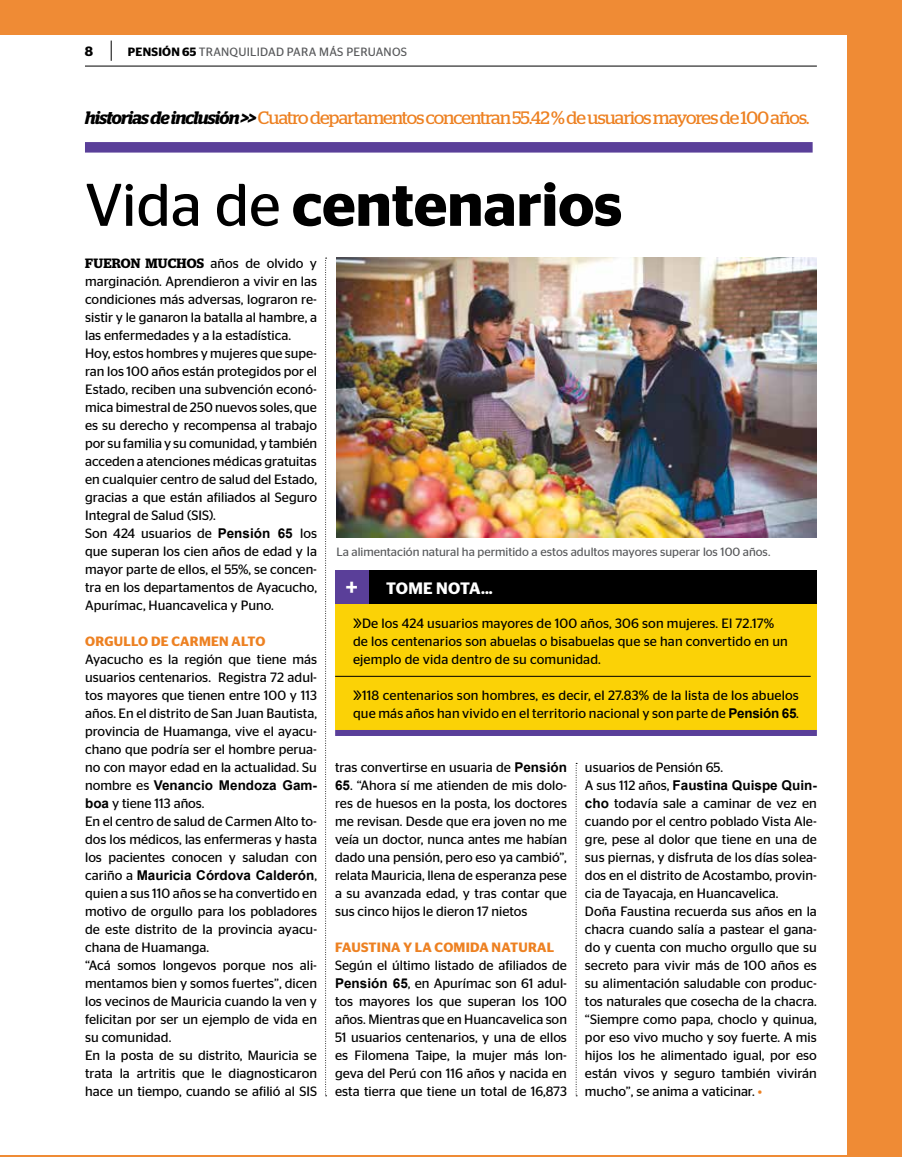
<style>
.page{position:relative;width:902px;height:1157px;background:#fff}
.page>*{position:absolute;margin:0;border:0;box-sizing:border-box;transform-origin:0 0}
.t1{font:600 60px "Stag Sans";color:#000}
.t2{font:500 22.5px "Stag Sans";color:#fff}
.t3{font:18px "Stag";letter-spacing:-.045em;color:#ed8122}
.t4{font:600 16.5px "Stag Sans";color:#fff}
.t5{font:13.5px/18px "Stag Sans";color:#000}
.t6{font:700 13.5px "Arial";color:#000}
.t7{font:600 13.5px "Stag Sans";letter-spacing:.02em;color:#ed8122}
.t8{font:600 13.5px "Stag Sans";color:#000}
.t9{font:12px "Stag Sans";color:#58595b}
.t10{font:12px "Stag Sans";letter-spacing:.02em;color:#58595b}
.s1{font-weight:600;color:#000}
.s2{font-weight:600;font-style:italic;color:#000}
.s3{font-weight:400}
.s4{font-family:"Stag";font-weight:600}
.s5{font-family:"Arial";font-weight:700}
.s6{font-family:"Stag Sans";font-weight:400}
.s7{color:#ed8122}
</style>
<div class="page">
<div style="left:0;top:0;width:901px;height:1157px;background:#ef8b35"></div>
<div style="left:0;top:35px;width:846px;height:1119px;background:#fff"></div>
<svg style="left:111px;top:41px;width:1px;height:20px"></svg>
<hr style="left:85px;top:66px;width:731px;height:1px;background:#000">
<svg style="left:325px;top:258px;width:1px;height:838px"></svg>
<svg style="left:575px;top:763px;width:2px;height:333px"></svg>
<img style="left:336px;top:258px;width:480px;height:280px">
<div style="left:335px;top:577px;width:481px;height:153px;background:#fbd206"></div>
<div style="left:337px;top:570px;width:479px;height:34px;background:#000"></div>
<div style="left:335px;top:570px;width:34px;height:34px;background:#5a3f99"></div>
<hr style="left:335px;top:676px;width:475px;height:1px;background:#000">
<div style="left:335px;top:730px;width:481px;height:6px;background:#5a3f99"></div>
<div style="left:85px;top:142px;width:727px;height:11px;background:#5a3f99"></div>
<p class="t8" style="left:85px;top:43px;width:10px">8</p>
<p class="t10" style="left:128px;top:45px;width:280px"><span class="s1">PENSIÓN 65</span> TRANQUILIDAD PARA MÁS PERUANOS</p>
<h3 class="t3" style="left:85px;top:107px;width:725px"><span class="s2">historias de inclusión &gt;&gt;</span>Cuatro departamentos concentran 55.42 % de usuarios mayores de 100 años.</h3>
<h1 class="t1" style="left:85px;top:170px;width:538px"><span class="s3">Vida de</span> centenarios</h1>
<p class="t5" style="left:85px;top:254px;width:233px"><span class="s4">FUERON MUCHOS</span> años de olvido y marginación. Aprendieron a vivir en las condiciones más adversas, lograron re&shy;sistir y le ganaron la batalla al hambre, a las enfermedades y a la estadística.<br>Hoy, estos hombres y mujeres que supe&shy;ran los 100 años están protegidos por el Estado, reciben una subvención econó&shy;mica bimestral de 250 nuevos soles, que es su derecho y recompensa al trabajo por su familia y su comunidad, y también acceden a atenciones médicas gratuitas en cualquier centro de salud del Estado, gracias a que están afiliados al Seguro Integral de Salud (SIS).<br>Son 424 usuarios de <span class="s5">Pensión 65</span> los que superan los cien años de edad y la mayor parte de ellos, el 55%, se concen&shy;tra en los departamentos de Ayacucho, Apurímac, Huancavelica y Puno.</p>
<p class="t7" style="left:85px;top:633px;width:182px">ORGULLO DE CARMEN ALTO</p>
<p class="t5" style="left:85px;top:650px;width:233px;text-align:justify">Ayacucho es la región que tiene más usuarios centenarios. Registra 72 adul&shy;tos mayores que tienen entre 100 y 113 años. En el distrito de San Juan Bautista, provincia de Huamanga, vive el ayacu&shy;chano que podría ser el hombre perua&shy;no con mayor edad en la actualidad. Su</p>
<p class="t6" style="left:85px;top:777px;width:233px"><span class="s6">nombre es</span> Venancio Mendoza Gam-</p>
<p class="t5" style="left:85px;top:794px;width:233px"><span class="s5">boa</span> y tiene 113 años.<br>En el centro de salud de Carmen Alto to&shy;dos los médicos, las enfermeras y hasta los pacientes conocen y saludan con</p>
<p class="t6" style="left:85px;top:867px;width:233px"><span class="s6">cariño a</span> Mauricia Córdova Calderón<span class="s6">,</span></p>
<p class="t5" style="left:85px;top:884px;width:233px">quien a sus 110 años se ha convertido en motivo de orgullo para los pobladores de este distrito de la provincia ayacu&shy;chana de Huamanga.<br>“Acá somos longevos porque nos ali&shy;mentamos bien y somos fuertes”, dicen los vecinos de Mauricia cuando la ven y felicitan por ser un ejemplo de vida en su comunidad.<br>En la posta de su distrito, Mauricia se trata la artritis que le diagnosticaron hace un tiempo, cuando se afilió al SIS</p>
<p class="t9" style="left:336px;top:545px;width:435px">La alimentación natural ha permitido a estos adultos mayores superar los 100 años.</p>
<h2 class="t2" style="left:346px;top:574px;width:13px">+</h2>
<p class="t4" style="left:386px;top:578px;width:108px">TOME NOTA...</p>
<p class="t5" style="left:353px;top:614px;width:436px">&gt;&gt;De los 424 usuarios mayores de 100 años, 306 son mujeres. El 72.17% de los centenarios son abuelas o bisabuelas que se han convertido en un ejemplo de vida dentro de su comunidad.</p>
<p class="t5" style="left:353px;top:686px;width:447px">&gt;&gt;118 centenarios son hombres, es decir, el 27.83% de la lista de los abuelos que más años han vivido en el territorio nacional y son parte de <span class="s5">Pensión 65</span>.</p>
<p class="t5" style="left:335px;top:758px;width:233px">tras convertirse en usuaria de <span class="s5">Pensión</span></p>
<p class="t5" style="left:335px;top:776px;width:233px;text-align:justify"><span class="s5">65</span>. “Ahora sí me atienden de mis dolo&shy;res de huesos en la posta, los doctores me revisan. Desde que era joven no me veía un doctor, nunca antes me habían dado una pensión, pero eso ya cambió”, relata Mauricia, llena de esperanza pese a su avanzada edad, y tras contar que sus cinco hijos le dieron 17 nietos</p>
<p class="t7" style="left:335px;top:939px;width:220px">FAUSTINA Y LA COMIDA NATURAL</p>
<p class="t5" style="left:335px;top:956px;width:233px;text-align:justify">Según el último listado de afiliados de <span class="s5">Pensión 65</span>, en Apurímac son 61 adul&shy;tos mayores los que superan los 100 años. Mientras que en Huancavelica son 51 usuarios centenarios, y una de ellos es Filomena Taipe, la mujer más lon&shy;geva del Perú con 116 años y nacida en esta tierra que tiene un total de 16,873</p>
<p class="t5" style="left:585px;top:758px;width:140px">usuarios de Pensión 65.</p>
<p class="t6" style="left:585px;top:777px;width:233px"><span class="s6">A sus 112 años,</span> Faustina Quispe Quin-</p>
<p class="t5" style="left:585px;top:794px;width:233px"><span class="s5">cho</span> todavía sale a caminar de vez en cuando por el centro poblado Vista Ale&shy;gre, pese al dolor que tiene en una de sus piernas, y disfruta de los días solea&shy;dos en el distrito de Acostambo, provin&shy;cia de Tayacaja, en Huancavelica.<br>Doña Faustina recuerda sus años en la chacra cuando salía a pastear el gana&shy;do y cuenta con mucho orgullo que su secreto para vivir más de 100 años es su alimentación saludable con produc&shy;tos naturales que cosecha de la chacra. “Siempre como papa, choclo y quinua, por eso vivo mucho y soy fuerte. A mis hijos los he alimentado igual, por eso están vivos y seguro también vivirán mucho”, se anima a vaticinar. <span class="s7">•</span></p>
</div>
